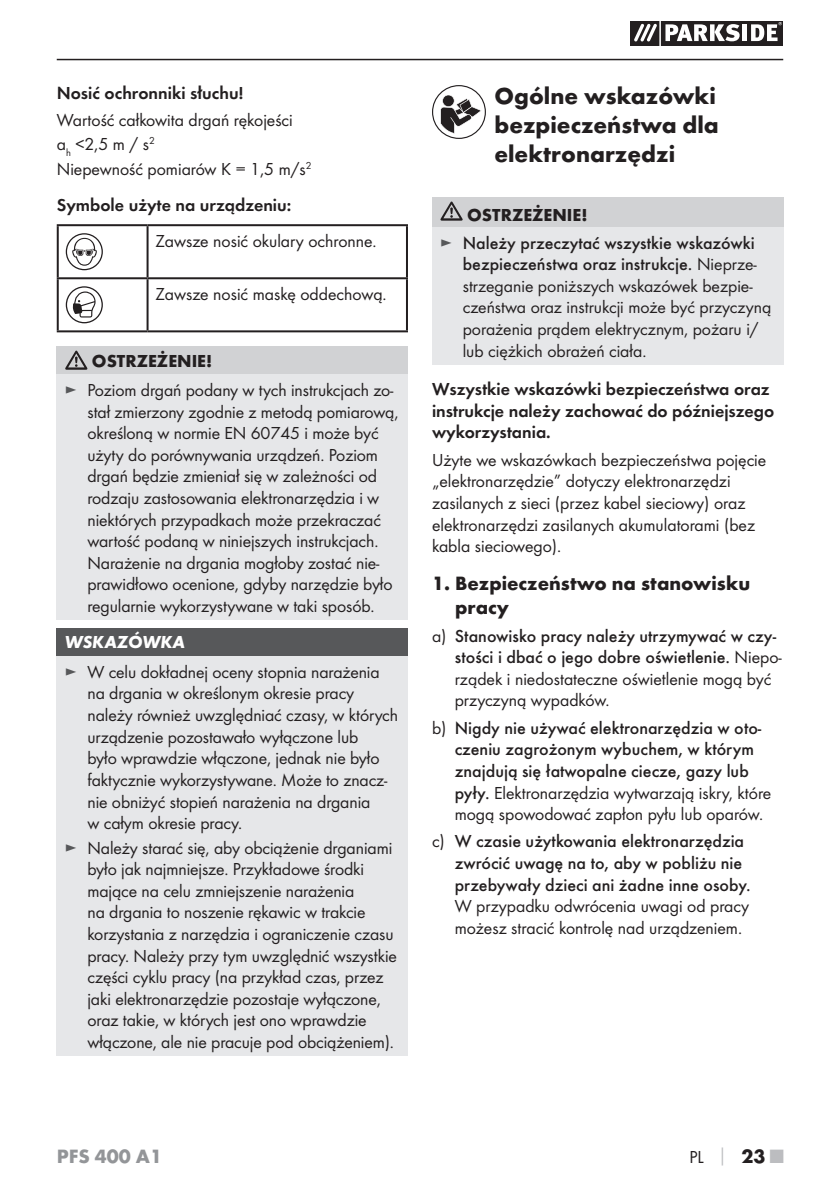
<style>
.page{position:relative;width:840px;height:1191px;background:#fff}
.page>*{position:absolute;margin:0;border:0;box-sizing:border-box;transform-origin:0 0}
.t1{font:700 24px/28.8px "Futura";color:#231f20}
.t2{font:700 20px/24px "Futura";color:#231f20}
.t3{font:700 20px "Futura";color:#939598}
.t4{font:18px/21.6px "Futura Boo";letter-spacing:-.005em;color:#231f20}
.t5{font:500 18px/21.6px "Futura";color:#231f20}
.t6{font:18px/21.6px "Futura Dem";color:#231f20}
.t7{font:700 18px "Futura";color:#231f20}
.t8{font:italic 700 18px "Futura";color:#fff}
.s1{color:#57585a}
.s2{font-weight:700}
.s3{font-family:"Futura Boo";font-weight:400;color:#57585a}
.s4{font-family:"Futura Boo";font-weight:400}
.s5{font-family:"Futura";font-weight:500}
.s6{font-family:"Futura";font-weight:700;color:#bcbdc0}
.s7{font-family:"Futura";font-weight:700;font-size:20px}
.s8{font-family:"Futura";font-weight:700;font-size:20px;color:#bcbdc0}
</style>
<div class="page">
<hr style="left:57px;top:59px;width:725px;height:1px;background:#231f20">
<svg style="left:630px;top:21px;width:152px;height:24px"></svg>
<hr style="left:57px;top:224px;width:90px;height:2px;background:#231f20">
<hr style="left:57px;top:226px;width:2px;height:51px;background:#231f20">
<hr style="left:147px;top:224px;width:261px;height:2px;background:#231f20">
<hr style="left:406px;top:226px;width:2px;height:51px;background:#231f20">
<hr style="left:57px;top:277px;width:90px;height:2px;background:#231f20">
<hr style="left:57px;top:279px;width:2px;height:51px;background:#231f20">
<hr style="left:147px;top:277px;width:261px;height:2px;background:#231f20">
<hr style="left:406px;top:279px;width:2px;height:51px;background:#231f20">
<hr style="left:57px;top:330px;width:90px;height:2px;background:#231f20">
<hr style="left:147px;top:330px;width:261px;height:2px;background:#231f20">
<svg style="left:58px;top:225px;width:349px;height:106px"></svg>
<div style="left:57px;top:346px;width:351px;height:28px;background:#d1d2d4"></div>
<div style="left:57px;top:374px;width:351px;height:246px;background:#e6e7e9"></div>
<svg style="left:65px;top:351px;width:22px;height:19px"></svg>
<div style="left:57px;top:628px;width:351px;height:28px;background:#57585a"></div>
<div style="left:57px;top:656px;width:351px;height:400px;background:#e6e7e9"></div>
<div style="left:432px;top:197px;width:350px;height:30px;background:#d1d2d4"></div>
<div style="left:432px;top:227px;width:350px;height:137px;background:#e6e7e9"></div>
<svg style="left:440px;top:201px;width:22px;height:20px"></svg>
<svg style="left:432px;top:86px;width:53px;height:52px"></svg>
<div style="left:432px;top:85px;width:53px;height:54px;border:1px solid #231f20;border-radius:50%"></div>
<svg style="left:440px;top:95px;width:41px;height:39px"></svg>
<p class="t6" style="left:57px;top:83px;width:188px">Nosić ochronniki słuchu!</p>
<p class="t4" style="left:57px;top:109px;width:256px;line-height:24.4px">Wartość całkowita drgań rękojeści<br>a<sub>h</sub> &lt;2,5 m / s<sup>2<br></sup>Niepewność pomiarów K = 1,5 m/s<sup>2</sup></p>
<p class="t6" style="left:57px;top:195px;width:236px">Symbole użyte na urządzeniu:</p>
<p class="t4" style="left:155px;top:231px;width:222px">Zawsze nosić okulary ochronne.</p>
<p class="t4" style="left:155px;top:284px;width:232px">Zawsze nosić maskę oddechową.</p>
<p class="t7" style="left:92px;top:354px;width:122px">OSTRZEŻENIE!</p>
<p class="t4" style="left:87px;top:380px;width:312px;text-indent:-23px"><span class="s1">►</span> Poziom drgań podany w tych instrukcjach zo&shy;stał zmierzony zgodnie z metodą pomiarową, określoną w normie EN 60745 i może być użyty do porównywania urządzeń. Poziom drgań będzie zmieniał się w zależności od rodzaju zastosowania elektronarzędzia i w niektórych przypadkach może przekraczać wartość podaną w niniejszych instrukcjach.<br>Narażenie na drgania mogłoby zostać nie&shy;prawidłowo ocenione, gdyby narzędzie było regularnie wykorzystywane w taki sposób.</p>
<p class="t8" style="left:65px;top:636px;width:122px">WSKAZÓWKA</p>
<p class="t4" style="left:87px;top:662px;width:312px;text-indent:-23px"><span class="s1">►</span> W celu dokładnej oceny stopnia narażenia na drgania w określonym okresie pracy należy również uwzględniać czasy, w których urządzenie pozostawało wyłączone lub<br>było wprawdzie włączone, jednak nie było faktycznie wykorzystywane. Może to znacz&shy;nie obniżyć stopień narażenia na drgania<br>w całym okresie pracy.</p>
<p class="t4" style="left:87px;top:837px;width:311px;text-indent:-23px"><span class="s1">►</span> Należy starać się, aby obciążenie drganiami było jak najmniejsze. Przykładowe środki mające na celu zmniejszenie narażenia<br>na drgania to noszenie rękawic w trakcie korzystania z narzędzia i ograniczenie czasu pracy. Należy przy tym uwzględnić wszystkie części cyklu pracy (na przykład czas, przez jaki elektronarzędzie pozostaje wyłączone, oraz takie, w których jest ono wprawdzie włączone, ale nie pracuje pod obciążeniem).</p>
<h1 class="t1" style="left:494px;top:84px;width:226px">Ogólne wskazówki bezpieczeństwa dla elektronarzędzi</h1>
<p class="t5" style="left:440px;top:201px;width:316px;line-height:28px;text-indent:27px"><span class="s2">OSTRZEŻENIE!<br></span><span class="s3">►</span> Należy przeczytać wszystkie wskazówki</p>
<p class="t5" style="left:462px;top:254px;width:295px">bezpieczeństwa oraz instrukcje. <span class="s4">Nieprze-</span></p>
<p class="t4" style="left:462px;top:276px;width:310px">strzeganie poniższych wskazówek bezpie&shy;czeństwa oraz instrukcji może być przyczyną porażenia prądem elektrycznym, pożaru i/ lub ciężkich obrażeń ciała.</p>
<p class="t6" style="left:432px;top:379px;width:343px">Wszystkie wskazówki bezpieczeństwa oraz instrukcje należy zachować do późniejszego wykorzystania.</p>
<p class="t4" style="left:432px;top:450px;width:335px">Użyte we wskazówkach bezpieczeństwa pojęcie „elektronarzędzie” dotyczy elektronarzędzi zasilanych z sieci (przez kabel sieciowy) oraz elektronarzędzi zasilanych akumulatorami (bez kabla sieciowego).</p>
<p class="t2" style="left:455px;top:573px;width:296px;text-indent:-23px">1. Bezpieczeństwo na stanowisku pracy</p>
<p class="t5" style="left:454px;top:626px;width:328px;text-indent:-23px"><span class="s4">a)</span> Stanowisko pracy należy utrzymywać w czy&shy;stości i dbać o jego dobre oświetlenie. <span class="s4">Niepo-</span></p>
<p class="t4" style="left:454px;top:669px;width:318px">rządek i niedostateczne oświetlenie mogą być przyczyną wypadków.</p>
<p class="t5" style="left:454px;top:718px;width:308px;text-indent:-23px"><span class="s4">b)</span> Nigdy nie używać elektronarzędzia w oto&shy;czeniu zagrożonym wybuchem, w którym znajdują się łatwopalne ciecze, gazy lub</p>
<p class="t4" style="left:454px;top:782px;width:318px"><span class="s5">pyły.</span> Elektronarzędzia wytwarzają iskry, które mogą spowodować zapłon pyłu lub oparów.</p>
<p class="t5" style="left:454px;top:831px;width:297px;text-indent:-23px"><span class="s4">c)</span> W czasie użytkowania elektronarzędzia zwrócić uwagę na to, aby w pobliżu nie przebywały dzieci ani żadne inne osoby.</p>
<p class="t4" style="left:454px;top:896px;width:296px">W przypadku odwrócenia uwagi od pracy możesz stracić kontrolę nad urządzeniem.</p>
<p class="t3" style="left:57px;top:1148px;width:107px">PFS 400 A1</p>
<p class="t4" style="left:689px;top:1146px;width:96px">PL <span class="s6">│</span> <span class="s7">23</span> <span class="s8">■</span></p>
</div>
